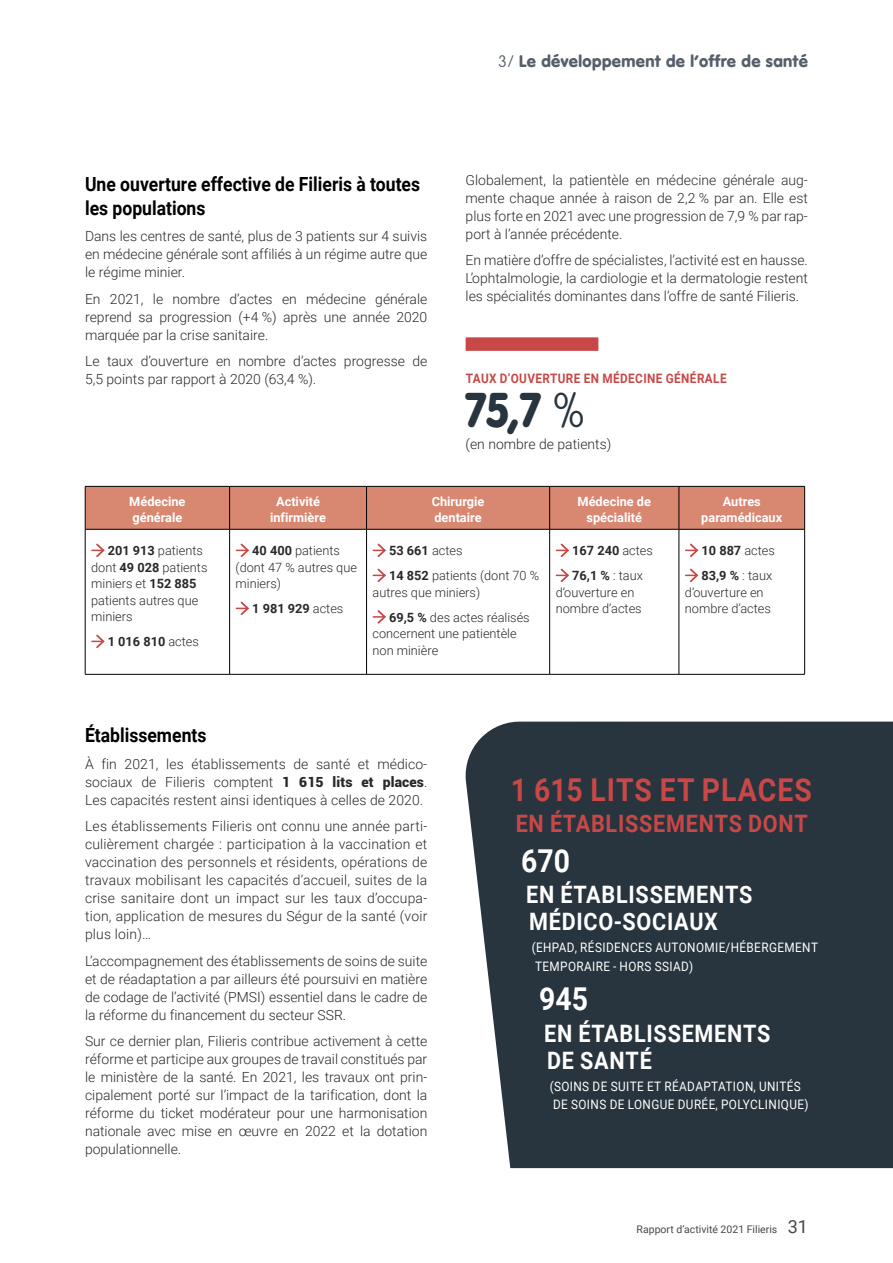
<style>
.page{position:relative;width:893px;height:1263px;background:#fff}
.page>*{position:absolute;margin:0;border:0;box-sizing:border-box;transform-origin:0 0}
.t1{font:900 48px "VAG Rounded Std";color:#28343e;scale:.9 1}
.t2{font:700 31.5px "Roboto";letter-spacing:.035em;color:#c74847;scale:.9 1}
.t3{font:700 31.5px "Roboto";color:#fff;scale:.9 1}
.t4{font:700 24px/27px "Roboto";letter-spacing:.035em;color:#fff;scale:.9 1}
.t5{font:700 24px "Roboto";letter-spacing:.035em;color:#c74847;scale:.9 1}
.t6{font:700 19.5px/24px "Roboto";color:#000;scale:.9 1}
.t7{font:900 16.5px "VAG Rounded Std";letter-spacing:.025em;color:#555f69}
.t8{font:300 13.95px/18px "Roboto";color:#292929;text-align:justify}
.t9{font:13.05px/18.3px "Roboto";letter-spacing:.035em;color:#fff;scale:.9 1}
.t10{font:700 13.05px "Roboto";letter-spacing:.035em;color:#c74847;scale:.9 1}
.t11{font:300 12.75px/16.5px "Roboto";color:#292929}
.t12{font:700 12.75px/16.5px "Roboto";color:#fff;text-align:center}
.t13{font:700 12.75px/25px "Roboto";color:#292929}
.t14{font:10.5px "Roboto";color:#484848}
.s1{font-weight:100}
.s2{font-weight:700}
.s3{font-weight:300}
.s4{font-weight:900}
.s5{font-size:18px}
</style>
<div class="page">
<div style="left:86px;top:487px;width:718px;height:42px;background:#d88771"></div>
<hr style="left:85px;top:486px;width:145px;height:1px;background:#000">
<hr style="left:85px;top:486px;width:1px;height:43px;background:#000">
<hr style="left:230px;top:486px;width:137px;height:1px;background:#000">
<hr style="left:229px;top:486px;width:1px;height:43px;background:#000">
<hr style="left:367px;top:486px;width:183px;height:1px;background:#000">
<hr style="left:366px;top:486px;width:1px;height:43px;background:#000">
<hr style="left:550px;top:486px;width:129px;height:1px;background:#000">
<hr style="left:549px;top:486px;width:1px;height:43px;background:#000">
<hr style="left:679px;top:486px;width:126px;height:1px;background:#000">
<hr style="left:679px;top:486px;width:1px;height:43px;background:#000">
<hr style="left:804px;top:486px;width:1px;height:43px;background:#000">
<hr style="left:85px;top:529px;width:145px;height:1px;background:#000">
<hr style="left:85px;top:529px;width:1px;height:145px;background:#000">
<hr style="left:230px;top:529px;width:137px;height:1px;background:#000">
<hr style="left:229px;top:529px;width:1px;height:145px;background:#000">
<hr style="left:367px;top:529px;width:183px;height:1px;background:#000">
<hr style="left:366px;top:529px;width:1px;height:145px;background:#000">
<hr style="left:550px;top:529px;width:129px;height:1px;background:#000">
<hr style="left:549px;top:529px;width:1px;height:145px;background:#000">
<hr style="left:679px;top:529px;width:126px;height:1px;background:#000">
<hr style="left:679px;top:529px;width:1px;height:145px;background:#000">
<hr style="left:804px;top:529px;width:1px;height:145px;background:#000">
<hr style="left:85px;top:674px;width:145px;height:1px;background:#000">
<hr style="left:230px;top:674px;width:137px;height:1px;background:#000">
<hr style="left:367px;top:674px;width:183px;height:1px;background:#000">
<hr style="left:550px;top:674px;width:129px;height:1px;background:#000">
<hr style="left:679px;top:674px;width:126px;height:1px;background:#000">
<svg style="left:92px;top:543px;width:13px;height:14px"></svg>
<svg style="left:92px;top:634px;width:13px;height:14px"></svg>
<svg style="left:236px;top:543px;width:13px;height:14px"></svg>
<svg style="left:236px;top:601px;width:13px;height:14px"></svg>
<svg style="left:373px;top:543px;width:13px;height:14px"></svg>
<svg style="left:373px;top:568px;width:13px;height:14px"></svg>
<svg style="left:373px;top:610px;width:13px;height:14px"></svg>
<svg style="left:556px;top:543px;width:13px;height:14px"></svg>
<svg style="left:556px;top:568px;width:13px;height:14px"></svg>
<svg style="left:686px;top:543px;width:13px;height:14px"></svg>
<svg style="left:686px;top:568px;width:13px;height:14px"></svg>
<div style="left:466px;top:337px;width:132px;height:14px;background:#c74847"></div>
<div style="left:465px;top:721px;width:428px;height:447px;background:#28343e"></div>
<p class="t7" style="left:498px;top:51px;width:311px"><span class="s1">3/</span> Le développement de l’offre de santé</p>
<h3 class="t6" style="left:85px;top:171px;width:374px">Une ouverture effective de Filieris à toutes les populations</h3>
<p class="t8" style="left:85px;top:227px;width:344px">Dans les centres de santé, plus de 3 patients sur 4 suivis en médecine générale sont affiliés à un régime autre que le régime minier.</p>
<p class="t8" style="left:85px;top:289px;width:344px">En 2021, le nombre d’actes en médecine générale reprend sa progression (+4 %) après une année 2020 marquée par la crise sanitaire.</p>
<p class="t8" style="left:85px;top:352px;width:344px">Le taux d’ouverture en nombre d’actes progresse de<br>5,5 points par rapport à 2020 (63,4 %).</p>
<p class="t8" style="left:466px;top:170px;width:344px">Globalement, la patientèle en médecine générale aug&shy;mente chaque année à raison de 2,2 % par an. Elle est plus forte en 2021 avec une progression de 7,9 % par rap&shy;port à l’année précédente.</p>
<p class="t8" style="left:466px;top:251px;width:344px">En matière d’offre de spécialistes, l’activité est en hausse.<br>L’ophtalmologie, la cardiologie et la dermatologie restent les spécialités dominantes dans l’offre de santé Filieris.</p>
<p class="t10" style="left:466px;top:369px;width:291px">TAUX D’OUVERTURE EN MÉDECINE GÉNÉRALE</p>
<h1 class="t1" style="left:466px;top:381px;width:134px">75,7 <span class="s1">%</span></h1>
<p class="t8" style="left:466px;top:435px;width:147px">(en nombre de patients)</p>
<p class="t12" style="left:129px;top:492px;width:58px;text-align:left">Médecine générale</p>
<p class="t12" style="left:270px;top:492px;width:57px">Activité infirmière</p>
<p class="t12" style="left:432px;top:492px;width:54px;text-align:left">Chirurgie dentaire</p>
<p class="t12" style="left:578px;top:492px;width:75px">Médecine de spécialité</p>
<p class="t12" style="left:701px;top:492px;width:82px">Autres paramédicaux</p>
<p class="t11" style="left:91px;top:542px;width:118px;text-indent:17px"><span class="s2">201 913</span> patients dont <span class="s2">49 028</span> patients miniers et <span class="s2">152 885 </span>patients autres que miniers</p>
<p class="t13" style="left:108px;top:629px;width:93px">1 016 810 <span class="s3">actes</span></p>
<p class="t11" style="left:389px;top:538px;width:152px;line-height:25px"><span class="s2">53 661</span> actes<br><span class="s2">14 852</span> patients (dont 70 %</p>
<p class="t11" style="left:389px;top:579px;width:142px;line-height:25px;text-indent:-17px">autres que miniers)<br><span class="s2">69,5 %</span> des actes réalisés</p>
<p class="t11" style="left:373px;top:625px;width:146px">concernent une patientèle non minière</p>
<p class="t13" style="left:572px;top:538px;width:82px">167 240 <span class="s3">actes<br></span>76,1 % <span class="s3">: taux</span></p>
<p class="t11" style="left:556px;top:584px;width:88px">d’ouverture en nombre d’actes</p>
<p class="t13" style="left:701px;top:538px;width:75px">10 887 <span class="s3">actes<br></span>83,9 % <span class="s3">: taux</span></p>
<p class="t11" style="left:685px;top:584px;width:88px">d’ouverture en nombre d’actes</p>
<p class="t11" style="left:236px;top:542px;width:123px;text-indent:17px"><span class="s2">40 400</span> patients (dont 47 % autres que miniers)</p>
<p class="t13" style="left:252px;top:596px;width:93px">1 981 929 <span class="s3">actes</span></p>
<h3 class="t6" style="left:85px;top:722px;width:136px">Établissements</h3>
<p class="t8" style="left:85px;top:754px;width:344px">À fin 2021, les établissements de santé et médico&shy;sociaux de Filieris comptent <span class="s4">1 615 lits et places</span>.<br>Les capacités restent ainsi identiques à celles de 2020.</p>
<p class="t8" style="left:85px;top:816px;width:344px">Les établissements Filieris ont connu une année parti&shy;culièrement chargée : participation à la vaccination et vaccination des personnels et résidents, opérations de travaux mobilisant les capacités d’accueil, suites de la crise sanitaire dont un impact sur les taux d’occupa&shy;tion, application de mesures du Ségur de la santé (voir plus loin)…</p>
<p class="t8" style="left:85px;top:951px;width:344px">L’accompagnement des établissements de soins de suite et de réadaptation a par ailleurs été poursuivi en matière de codage de l’activité (PMSI) essentiel dans le cadre de la réforme du financement du secteur SSR.</p>
<p class="t8" style="left:85px;top:1031px;width:344px">Sur ce dernier plan, Filieris contribue activement à cette réforme et participe aux groupes de travail constitués par le ministère de la santé. En 2021, les travaux ont prin&shy;cipalement porté sur l’impact de la tarification, dont la réforme du ticket modérateur pour une harmonisation nationale avec mise en œuvre en 2022 et la dotation populationnelle.</p>
<h2 class="t2" style="left:511px;top:767px;width:336px">1 615 LITS ET PLACES</h2>
<h3 class="t5" style="left:516px;top:806px;width:326px">EN ÉTABLISSEMENTS DONT</h3>
<h2 class="t3" style="left:521px;top:838px;width:56px">670</h2>
<h3 class="t4" style="left:526px;top:880px;width:253px">EN ÉTABLISSEMENTS<br>MÉDICO-SOCIAUX</h3>
<p class="t9" style="left:532px;top:938px;width:320px">(EHPAD, RÉSIDENCES AUTONOMIE/HÉBERGEMENT<br>TEMPORAIRE - HORS SSIAD)</p>
<h2 class="t3" style="left:539px;top:977px;width:56px">945</h2>
<h3 class="t4" style="left:544px;top:1019px;width:253px">EN ÉTABLISSEMENTS<br>DE SANTÉ</h3>
<p class="t9" style="left:550px;top:1077px;width:289px">(SOINS DE SUITE ET RÉADAPTATION, UNITÉS<br>DE SOINS DE LONGUE DURÉE, POLYCLINIQUE)</p>
<p class="t14" style="left:637px;top:1222px;width:173px">Rapport d’activité 2021 Filieris <span class="s5">31</span></p>
</div>
